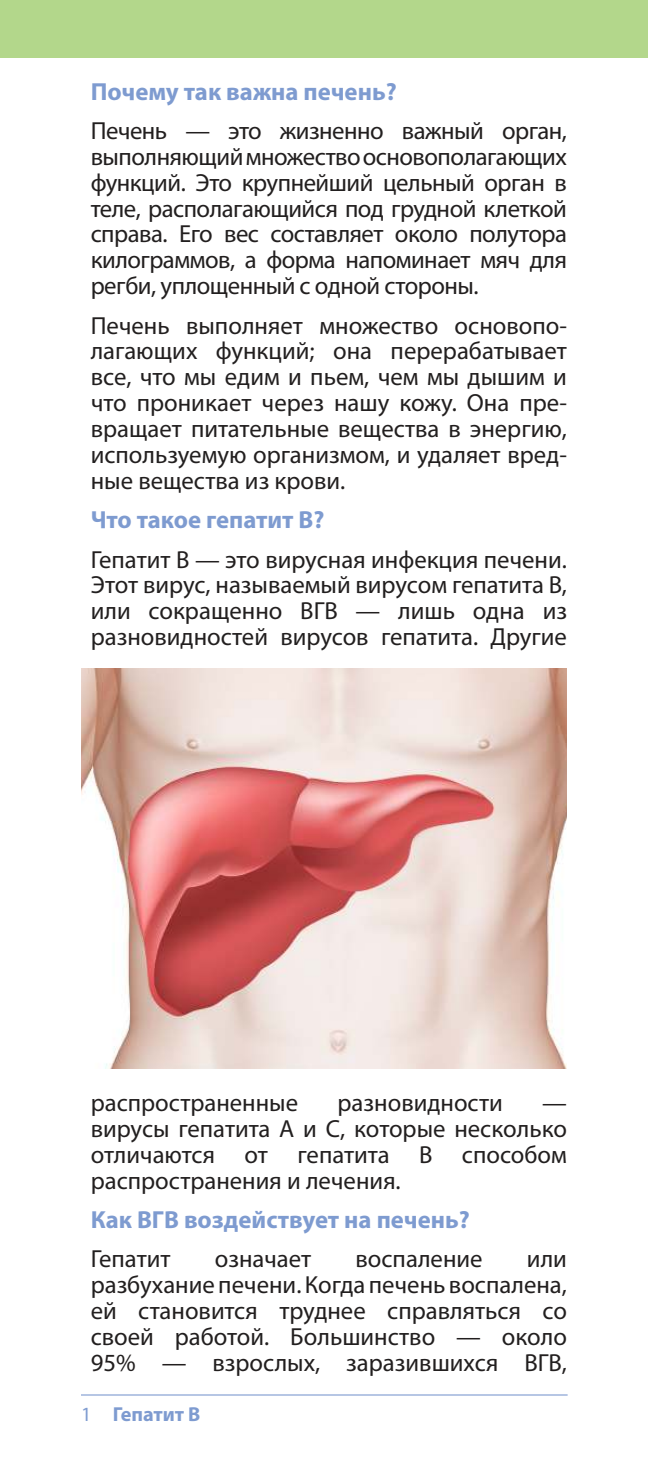
<style>
.page{position:relative;width:648px;height:1458px;background:#fff}
.page>*{position:absolute;margin:0;border:0;box-sizing:border-box;transform-origin:0 0}
.t1{font:24.75px/25.9px "Myriad Pro";color:#221f1f;text-align:justify}
.t2{font:700 24.75px "Myriad Pro";color:#7e9bd0}
.t3{font:700 20.25px "Myriad Pro";letter-spacing:-.005em;color:#7e9bd0}
.s1{font-weight:400}
</style>
<div class="page">
<div style="left:0;top:0;width:648px;height:58px;background:#b3d78b"></div>
<hr style="left:81px;top:1394px;width:487px;height:2px;background:#7e9bd0">
<img style="left:81px;top:668px;width:486px;height:400px">
<p class="t2" style="left:91px;top:82px;width:308px">Почему так важна печень?</p>
<p class="t1" style="left:91px;top:120px;width:478px">Печень — это жизненно важный орган, выполняющий множество основополагающих функций. Это крупнейший цельный орган в теле, располагающийся под грудной клеткой справа. Его вес составляет около полутора килограммов, а форма напоминает мяч для регби, уплощенный с одной стороны.</p>
<p class="t1" style="left:91px;top:314px;width:478px">Печень выполняет множество основопо&shy;лагающих функций; она перерабатывает все, что мы едим и пьем, чем мы дышим и что проникает через нашу кожу. Она пре&shy;вращает питательные вещества в энергию, используемую организмом, и удаляет вред&shy;ные вещества из крови.</p>
<p class="t2" style="left:91px;top:511px;width:235px">Что такое гепатит B?</p>
<p class="t1" style="left:91px;top:548px;width:478px">Гепатит B — это вирусная инфекция печени.<br>Этот вирус, называемый вирусом гепатита B, или сокращенно ВГВ — лишь одна из разновидностей вирусов гепатита. Другие</p>
<p class="t1" style="left:91px;top:1092px;width:209px">распространенные</p>
<p class="t1" style="left:338px;top:1092px;width:167px">разновидности</p>
<p class="t1" style="left:91px;top:1092px;width:478px;text-indent:452px">— вирусы гепатита A и C, которые несколько отличаются от гепатита B способом распространения и лечения.</p>
<p class="t2" style="left:91px;top:1210px;width:381px">Как ВГВ воздействует на печень?</p>
<p class="t1" style="left:91px;top:1248px;width:81px">Гепатит</p>
<p class="t1" style="left:215px;top:1248px;width:98px">означает</p>
<p class="t1" style="left:356px;top:1248px;width:129px">воспаление</p>
<p class="t1" style="left:91px;top:1248px;width:478px;text-indent:436px">или разбухание печени. Когда печень воспалена, ей становится труднее справляться со своей работой. Большинство — около 95% — взрослых, заразившихся ВГВ,</p>
<p class="t3" style="left:81px;top:1407px;width:121px"><span class="s1">1</span> Гепатит B</p>
</div>
